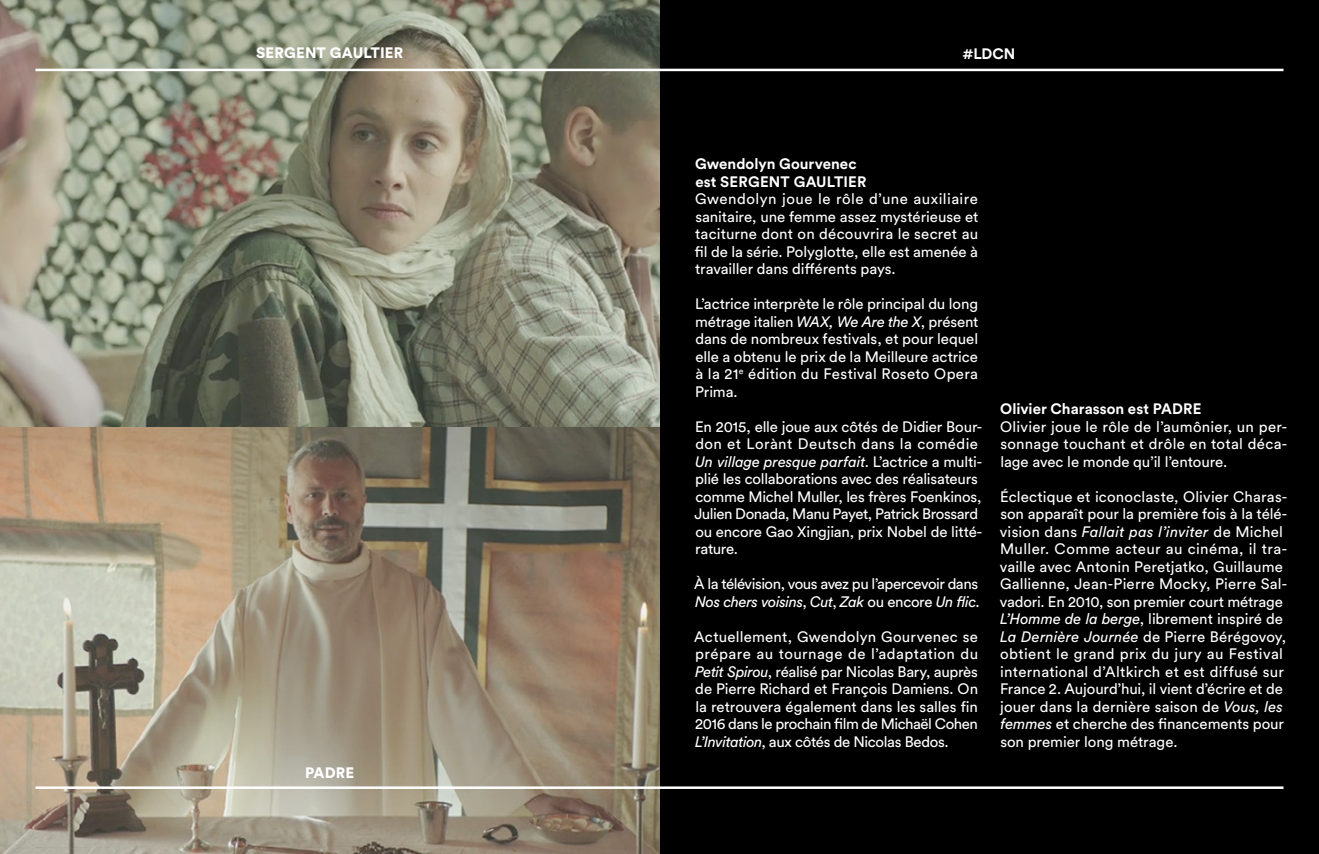
<style>
.page{position:relative;width:1319px;height:854px;background:#fff}
.page>*{position:absolute;margin:0;border:0;box-sizing:border-box;transform-origin:0 0}
.t1{font:15px/17.5px "Circular Std";color:#fff;text-align:justify}
.t2{font:15px/17.5px "Circular Std";letter-spacing:-.03em;color:#fff}
.t3{font:700 15px/17.5px "Circular Std";letter-spacing:.01em;color:#fff}
.t4{font:900 15px "Circular Std";letter-spacing:.01em;color:#fff}
.s1{font-style:italic}
</style>
<div class="page">
<div style="left:0;top:0;width:1318px;height:854px;background:#000"></div>
<img style="left:0;top:0;width:659px;height:854px">
<hr style="left:35px;top:69px;width:1248px;height:2px;background:#fff">
<hr style="left:35px;top:786px;width:1248px;height:3px;background:#fff">
<p class="t4" style="left:256px;top:43px;width:51px">SERGENT</p>
<p class="t4" style="left:330px;top:43px;width:11px">GAULTIER</p>
<p class="t4" style="left:305px;top:762px;width:48px">PADRE</p>
<p class="t3" style="left:962px;top:44px;width:54px">#LDCN</p>
<p class="t3" style="left:695px;top:155px;width:173px">Gwendolyn Gourvenec est Sergent Gaultier</p>
<p class="t1" style="left:694px;top:190px;width:285px">Gwendolyn joue le rôle d’une auxiliaire sanitaire, une femme assez mystérieuse et taciturne dont on découvrira le secret au fil de la série. Polyglotte, elle est amenée à travailler dans différents pays.</p>
<p class="t1" style="left:695px;top:295px;width:285px">L’actrice interprète le rôle principal du long métrage italien <span class="s1">WAX, We Are the X</span>, présent dans de nombreux festivals, et pour lequel elle a obtenu le prix de la Meilleure actrice à la 21<sup>e</sup> édition du Festival Roseto Opera Prima.</p>
<p class="t1" style="left:694px;top:418px;width:289px;text-align:left">En 2015, elle joue aux côtés de Didier Bour&shy;don et Lorànt Deutsch dans la comédie <span class="s1">Un village presque parfait</span>. L’actrice a multi&shy;plié les collaborations avec des réalisateurs comme Michel Muller, les frères Foenkinos, Julien Donada, Manu Payet, Patrick Brossard ou encore Gao Xingjian, prix Nobel de litté&shy;rature.</p>
<p class="t2" style="left:694px;top:575px;width:287px">À la télévision, vous avez pu l’apercevoir dans<br><span class="s1">Nos chers voisins</span>, <span class="s1">Cut</span>, <span class="s1">Zak</span> ou encore <span class="s1">Un flic</span>.</p>
<p class="t1" style="left:694px;top:628px;width:285px">Actuellement, Gwendolyn Gourvenec se prépare au tournage de l’adaptation du <span class="s1">Petit Spirou</span>, réalisé par Nicolas Bary, auprès de Pierre Richard et François Damiens. On la retrouvera également dans les salles fin 2016 dans le prochain film de Michaël Cohen <span class="s1">L’Invitation</span>, aux côtés de Nicolas Bedos.</p>
<p class="t3" style="left:999px;top:400px;width:203px">Olivier Charasson est Padre</p>
<p class="t1" style="left:999px;top:418px;width:289px">Olivier joue le rôle de l’aumônier, un per&shy;sonnage touchant et drôle en total déca&shy;lage avec le monde qu’il l’entoure.</p>
<p class="t1" style="left:999px;top:488px;width:289px;text-align:left">Éclectique et iconoclaste, Olivier Charas&shy;son apparaît pour la première fois à la télé&shy;vision dans <span class="s1">Fallait pas l’inviter</span> de Michel Muller. Comme acteur au cinéma, il tra&shy;vaille avec Antonin Peretjatko, Guillaume Gallienne, Jean-Pierre Mocky, Pierre Sal&shy;vadori. En 2010, son premier court métrage <span class="s1">L’Homme de la berge</span>, librement inspiré de <span class="s1">La Dernière Journée</span> de Pierre Bérégovoy, obtient le grand prix du jury au Festival international d’Altkirch et est diffusé sur France 2. Aujourd’hui, il vient d’écrire et de jouer dans la dernière saison de <span class="s1">Vous, les femmes</span> et cherche des financements pour son premier long métrage.</p>
</div>
